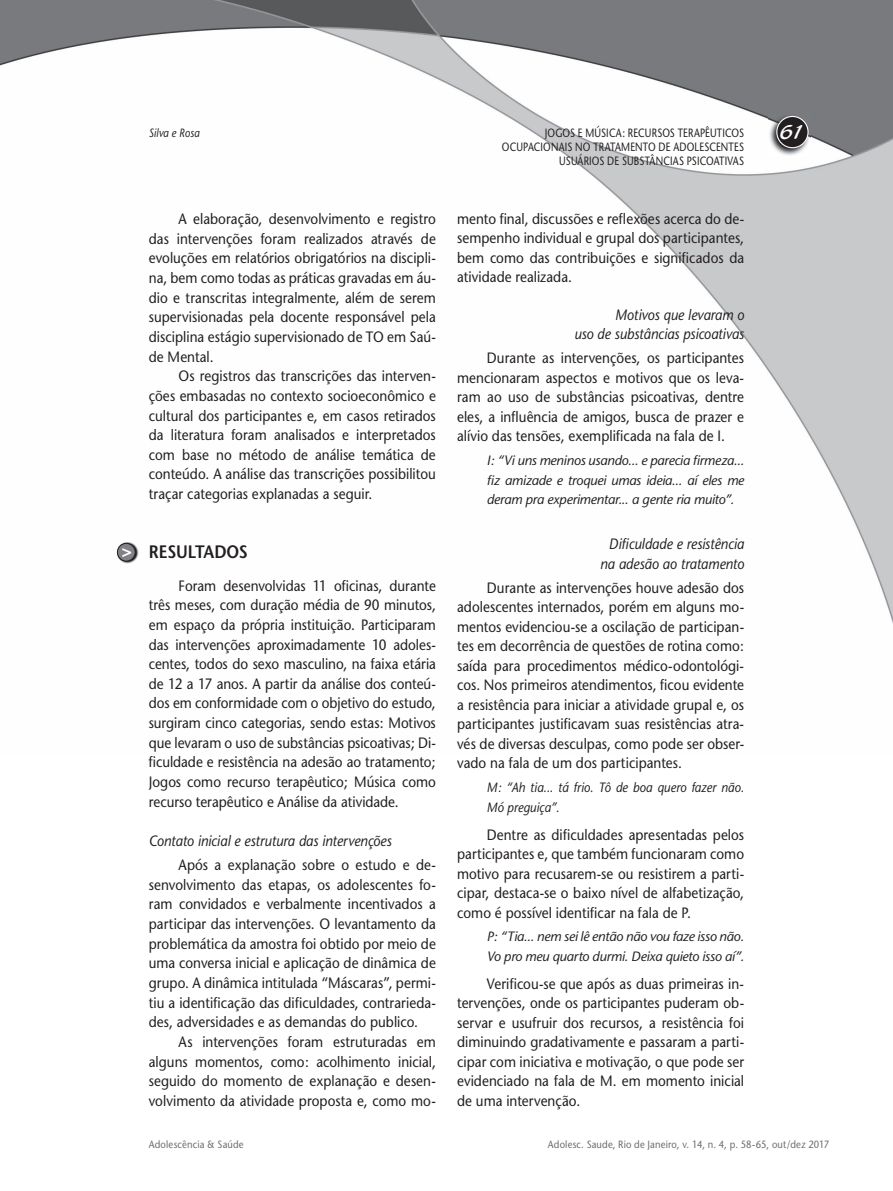
<style>
.page{position:relative;width:893px;height:1191px;background:#fff}
.page>*{position:absolute;margin:0;border:0;box-sizing:border-box;transform-origin:0 0}
.t1{font:21px "Blacklight D";color:#fff}
.t2{font:600 18px "Stone Sans";letter-spacing:-.005em;color:#231f20;scale:.9 1}
.t3{font:700 17.25px "Helvetica";color:#fff}
.t4{font:15px/19.6px "Stone Sans";letter-spacing:.005em;color:#231f20;text-align:justify;scale:.9 1}
.t5{font:italic 15px/19.5px "Stone Sans";letter-spacing:-.005em;color:#231f20;text-align:right;scale:.9 1}
.t6{font:italic 13.5px/19.5px "Stone Sans";letter-spacing:-.015em;color:#231f20;text-align:justify}
.t7{font:italic 13.5px/19.5px "Stone Sans";letter-spacing:.005em;color:#231f20;scale:.9 1}
.t8{font:12px/14.4px "Stone Sans";letter-spacing:.02em;color:#231f20;text-align:right;scale:.8 1}
.t9{font:italic 12px "Stone Sans";color:#231f20;scale:.85 1}
.t10{font:10.5px "Stone Sans";letter-spacing:.02em;color:#6c6d70;scale:.9 1}
</style>
<div class="page">
<img style="left:0;top:0;width:893px;height:624px">
<img style="left:769px;top:114px;width:41px;height:42px">
<div style="left:777px;top:116px;width:31px;height:32px;background:#231f20;border-radius:50%"></div>
<div style="left:776px;top:116px;width:33px;height:32px;border:1px solid #fff;border-radius:50%"></div>
<img style="left:117px;top:542px;width:21px;height:21px">
<div style="left:117px;top:543px;width:18px;height:18px;background:#808285;border-radius:50%"></div>
<div style="left:117px;top:543px;width:19px;height:18px;border:1px solid #231f20;border-radius:50%"></div>
<p class="t9" style="left:149px;top:125px;width:61px">Silva e Rosa</p>
<p class="t8" style="left:545px;top:125px;width:251px">JOGOS E MÚSICA: RECURSOS TERAPÊUTICOS</p>
<h1 class="t1" style="left:780px;top:119px;width:26px">61</h1>
<p class="t8" style="left:502px;top:140px;width:304px">OCUPACIONAIS NO TRATAMENTO DE ADOLESCENTES<br>USUÁRIOS DE SUBSTÂNCIAS PSICOATIVAS</p>
<p class="t3" style="left:122px;top:540px;width:12px">&gt;</p>
<p class="t4" style="left:149px;top:209px;width:320px;text-indent:30px">A elaboração, desenvolvimento e registro das intervenções foram realizados através de evoluções em relatórios obrigatórios na discipli&shy;na, bem como todas as práticas gravadas em áu&shy;dio e transcritas integralmente, além de serem supervisionadas pela docente responsável pela disciplina estágio supervisionado de TO em Saú&shy;de Mental.</p>
<p class="t4" style="left:149px;top:366px;width:320px;text-indent:30px">Os registros das transcrições das interven&shy;ções embasadas no contexto socioeconômico e cultural dos participantes e, em casos retirados da literatura foram analisados e interpretados com base no método de análise temática de conteúdo. A análise das transcrições possibilitou traçar categorias explanadas a seguir.</p>
<p class="t2" style="left:149px;top:541px;width:112px">RESULTADOS</p>
<p class="t4" style="left:149px;top:575px;width:320px;text-indent:30px">Foram desenvolvidas 11 oficinas, durante três meses, com duração média de 90 minutos, em espaço da própria instituição. Participaram das intervenções aproximadamente 10 adoles&shy;centes, todos do sexo masculino, na faixa etária de 12 a 17 anos. A partir da análise dos conteú&shy;dos em conformidade com o objetivo do estudo, surgiram cinco categorias, sendo estas: Motivos que levaram o uso de substâncias psicoativas; Di&shy;ficuldade e resistência na adesão ao tratamento; Jogos como recurso terapêutico; Música como recurso terapêutico e Análise da atividade.</p>
<p class="t5" style="left:149px;top:831px;width:271px">Contato inicial e estrutura das intervenções</p>
<p class="t4" style="left:149px;top:855px;width:320px;text-indent:30px">Após a explanação sobre o estudo e de&shy;senvolvimento das etapas, os adolescentes fo&shy;ram convidados e verbalmente incentivados a participar das intervenções. O levantamento da problemática da amostra foi obtido por meio de uma conversa inicial e aplicação de dinâmica de grupo. A dinâmica intitulada “Máscaras”, permi&shy;tiu a identificação das dificuldades, contrarieda&shy;des, adversidades e as demandas do publico.</p>
<p class="t4" style="left:149px;top:1032px;width:320px;text-indent:30px">As intervenções foram estruturadas em alguns momentos, como: acolhimento inicial, seguido do momento de explanação e desen&shy;volvimento da atividade proposta e, como mo-</p>
<p class="t4" style="left:457px;top:209px;width:320px">mento final, discussões e reflexões acerca do de&shy;sempenho individual e grupal dos participantes, bem como das contribuições e significados da atividade realizada.</p>
<p class="t5" style="left:574px;top:305px;width:190px">Motivos que levaram o<br>uso de substâncias psicoativas</p>
<p class="t4" style="left:457px;top:348px;width:320px;text-indent:30px">Durante as intervenções, os participantes mencionaram aspectos e motivos que os leva&shy;ram ao uso de substâncias psicoativas, dentre eles, a influência de amigos, busca de prazer e alívio das tensões, exemplificada na fala de I.</p>
<p class="t6" style="left:487px;top:450px;width:259px">I: “Vi uns meninos usando... e parecia firmeza... fiz amizade e troquei umas ideia... aí eles me deram pra experimentar... a gente ria muito”.</p>
<p class="t5" style="left:600px;top:534px;width:161px;text-align:center">Dificuldade e resistência na adesão ao tratamento</p>
<p class="t4" style="left:457px;top:578px;width:320px;text-indent:30px">Durante as intervenções houve adesão dos adolescentes internados, porém em alguns mo&shy;mentos evidenciou-se a oscilação de participan&shy;tes em decorrência de questões de rotina como: saída para procedimentos médico-odontológi&shy;cos. Nos primeiros atendimentos, ficou evidente a resistência para iniciar a atividade grupal e, os participantes justificavam suas resistências atra&shy;vés de diversas desculpas, como pode ser obser&shy;vado na fala de um dos participantes.</p>
<p class="t7" style="left:487px;top:777px;width:287px">M: “Ah tia... tá frio. Tô de boa quero fazer não.<br>Mó preguiça”.</p>
<p class="t4" style="left:457px;top:824px;width:320px;text-indent:30px">Dentre as dificuldades apresentadas pelos participantes e, que também funcionaram como motivo para recusarem-se ou resistirem a parti&shy;cipar, destaca-se o baixo nível de alfabetização, como é possível identificar na fala de P.</p>
<p class="t6" style="left:487px;top:927px;width:259px">P: “Tia... nem sei lê então não vou faze isso não.<br>Vo pro meu quarto durmi. Deixa quieto isso aí”.</p>
<p class="t4" style="left:457px;top:974px;width:320px;text-indent:30px">Verificou-se que após as duas primeiras in&shy;tervenções, onde os participantes puderam ob&shy;servar e usufruir dos recursos, a resistência foi diminuindo gradativamente e passaram a parti&shy;cipar com iniciativa e motivação, o que pode ser evidenciado na fala de M. em momento inicial de uma intervenção.</p>
<p class="t10" style="left:149px;top:1137px;width:107px">Adolescência &amp; Saúde</p>
<p class="t10" style="left:548px;top:1137px;width:314px">Adolesc. Saude, Rio de Janeiro, v. 14, n. 4, p. 58-65, out/dez 2017</p>
</div>
